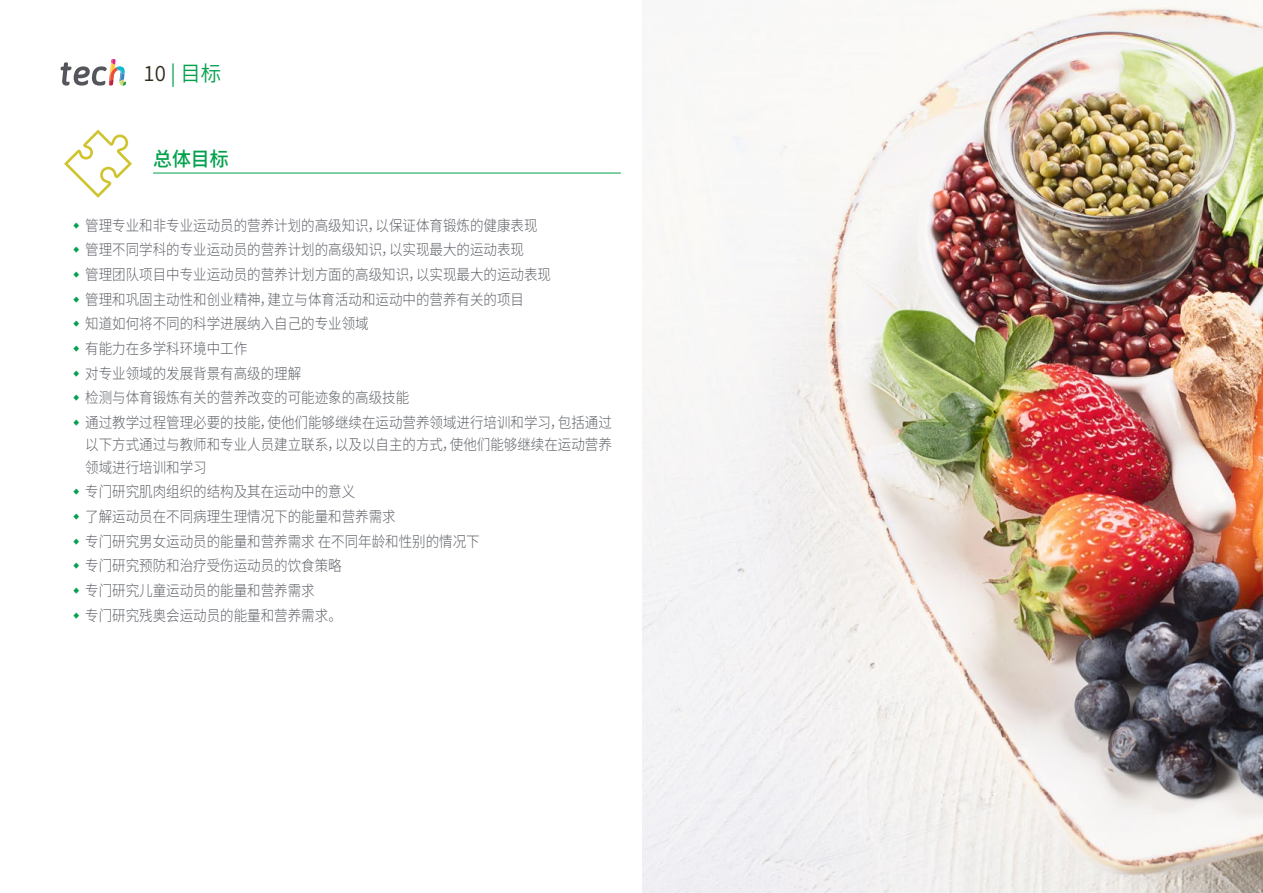
<style>
.page{position:relative;width:1263px;height:893px;background:#fff}
.page>*{position:absolute;margin:0;border:0;box-sizing:border-box;transform-origin:0 0}
.t1{font:21px "Source Han Sans CN";color:#04a14d}
.t2{font:500 19.5px "Source Han Sans CN";color:#04a14d}
.t3{font:300 15px/24.6px "Source Han Sans CN";color:#61646a;scale:.9 1}
.s1{color:#312e20}
</style>
<div class="page">
<hr style="left:153px;top:173px;width:468px;height:1px;background:#04a14d">
<svg style="left:64px;top:130px;width:68px;height:68px"></svg>
<svg style="left:61px;top:59px;width:65px;height:27px"></svg>
<img style="left:642px;top:0;width:621px;height:893px">
<h1 class="t1" style="left:144px;top:61px;width:79px"><span class="s1">10</span> | 目标</h1>
<h2 class="t2" style="left:153px;top:147px;width:77px">总体目标</h2>
<p class="t3" style="left:85px;top:213px;width:586px">管理专业和非专业运动员的营养计划的高级知识，以保证体育锻炼的健康表现<br>管理不同学科的专业运动员的营养计划的高级知识，以实现最大的运动表现<br>管理团队项目中专业运动员的营养计划方面的高级知识，以实现最大的运动表现<br>管理和巩固主动性和创业精神，建立与体育活动和运动中的营养有关的项目<br>知道如何将不同的科学进展纳入自己的专业领域<br>有能力在多学科环境中工作<br>对专业领域的发展背景有高级的理解<br>检测与体育锻炼有关的营养改变的可能迹象的高级技能<br>通过教学过程管理必要的技能，使他们能够继续在运动营养领域进行培训和学习，包括通过</p>
<p class="t3" style="left:85px;top:434px;width:586px;line-height:22.5px">以下方式通过与教师和专业人员建立联系，以及以自主的方式，使他们能够继续在运动营养领域进行培训和学习</p>
<p class="t3" style="left:85px;top:480px;width:440px">专门研究肌肉组织的结构及其在运动中的意义<br>了解运动员在不同病理生理情况下的能量和营养需求<br>专门研究男女运动员的能量和营养需求 在不同年龄和性别的情况下专门研究预防和治疗受伤运动员的饮食策略<br>专门研究儿童运动员的能量和营养需求<br>专门研究残奥会运动员的能量和营养需求。</p>
</div>
